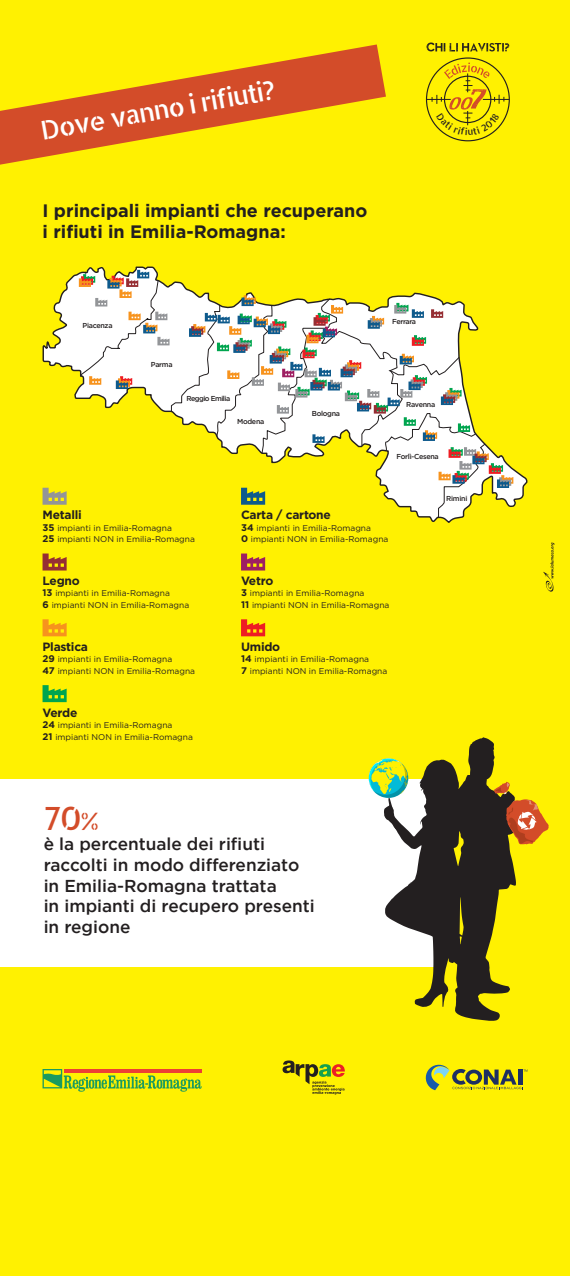
<style>
.page{position:relative;width:570px;height:1276px;background:#fff101}
.page>*{position:absolute;margin:0;border:0;box-sizing:border-box;transform-origin:0 0}
.t1{font:32px "Allerta Stencil";color:#d34c29}
.t2{font:26px "Allerta Stencil";color:#fff}
.Normale{font:700 18px/21.6px "Gotham";color:#231f20}
.t3{font:500 17.2px/20.6px "Gotham";color:#231f20}
.Normale-2{font:700 12px "Gotham";letter-spacing:-.02em;color:#231f20}
.Normale-3{font:700 9.6px "Gotham";color:#231f20}
.Normale-4{font:8.4px "Gotham";color:#231f20}
.t4{font:500 7.14px "Gotham";letter-spacing:-.04em;color:#231f20}
.t5{font:500 7.14px "Gotham";letter-spacing:-.07em;color:#231f20}
.s1{font-size:24px}
</style>
<div class="page">
<svg style="left:282px;top:1060px;width:63px;height:34px"></svg>
<svg style="left:43px;top:1069px;width:159px;height:22px"></svg>
<svg style="left:426px;top:1064px;width:101px;height:26px"></svg>
<svg style="left:426px;top:58px;width:83px;height:83px"></svg>
<hr style="left:426px;top:99px;width:83px;height:1px;background:#231f20">
<svg style="left:426px;top:43px;width:83px;height:8px"></svg>
<svg style="left:543px;top:542px;width:11px;height:49px"></svg>
<svg style="left:0;top:44px;width:386px;height:121px"></svg>
<div style="left:0;top:780px;width:439px;height:187px;background:#fff"></div>
<svg style="left:43px;top:266px;width:484px;height:257px"></svg>
<svg style="left:385px;top:737px;width:131px;height:283px;fill:#231f20"></svg>
<svg style="left:494px;top:781px;width:55px;height:63px"></svg>
<svg style="left:369px;top:758px;width:40px;height:71px"></svg>
<svg style="left:43px;top:488px;width:24px;height:17px"></svg>
<svg style="left:79px;top:270px;width:434px;height:248px"></svg>
<svg style="left:43px;top:553px;width:24px;height:17px"></svg>
<svg style="left:241px;top:553px;width:24px;height:17px"></svg>
<svg style="left:43px;top:619px;width:24px;height:17px"></svg>
<svg style="left:241px;top:619px;width:24px;height:17px"></svg>
<svg style="left:43px;top:685px;width:24px;height:17px"></svg>
<svg style="left:432px;top:62px;width:72px;height:73px"></svg>
<p class="t2" style="left:38px;top:114px;width:240px;rotate:-10deg">Dove vanno i rifiuti?</p>
<p class="Normale" style="left:43px;top:199px;width:326px">I principali impianti che recuperano i rifiuti in Emilia-Romagna:</p>
<p class="t4" style="left:83px;top:321px;width:31px">Piacenza</p>
<p class="t4" style="left:151px;top:359px;width:23px">Parma</p>
<p class="t5" style="left:186px;top:394px;width:45px">Reggio Emilia</p>
<p class="t4" style="left:237px;top:416px;width:29px">Modena</p>
<p class="t4" style="left:312px;top:409px;width:30px">Bologna</p>
<p class="t4" style="left:392px;top:317px;width:26px">Ferrara</p>
<p class="t4" style="left:406px;top:400px;width:30px">Ravenna</p>
<p class="t4" style="left:396px;top:452px;width:44px">Forlì-Cesena</p>
<p class="t4" style="left:446px;top:493px;width:23px">Rimini</p>
<p class="Normale-2" style="left:43px;top:507px;width:41px">Metalli</p>
<p class="Normale-4" style="left:57px;top:522px;width:116px">impianti in Emilia-Romagna</p>
<p class="Normale-3" style="left:43px;top:521px;width:13px">35</p>
<p class="Normale-3" style="left:43px;top:532px;width:14px">25</p>
<p class="Normale-4" style="left:57px;top:534px;width:139px">impianti NON in Emilia-Romagna</p>
<p class="Normale-2" style="left:241px;top:507px;width:91px">Carta / cartone</p>
<p class="Normale-4" style="left:256px;top:522px;width:116px">impianti in Emilia-Romagna</p>
<p class="Normale-3" style="left:241px;top:521px;width:14px">34</p>
<p class="Normale-4" style="left:251px;top:534px;width:139px">impianti NON in Emilia-Romagna</p>
<p class="Normale-3" style="left:241px;top:532px;width:9px">0</p>
<p class="Normale-2" style="left:43px;top:573px;width:39px">Legno</p>
<p class="Normale-4" style="left:55px;top:588px;width:116px">impianti in Emilia-Romagna</p>
<p class="Normale-3" style="left:43px;top:587px;width:12px">13</p>
<p class="Normale-2" style="left:241px;top:573px;width:34px">Vetro</p>
<p class="Normale-4" style="left:250px;top:588px;width:116px">impianti in Emilia-Romagna</p>
<p class="Normale-3" style="left:241px;top:587px;width:7px">3</p>
<p class="Normale-3" style="left:43px;top:598px;width:8px">6</p>
<p class="Normale-4" style="left:52px;top:599px;width:139px">impianti NON in Emilia-Romagna</p>
<p class="Normale-3" style="left:241px;top:598px;width:10px">11</p>
<p class="Normale-4" style="left:252px;top:599px;width:139px">impianti NON in Emilia-Romagna</p>
<p class="Normale-2" style="left:43px;top:638px;width:47px">Plastica</p>
<p class="Normale-4" style="left:58px;top:654px;width:116px">impianti in Emilia-Romagna</p>
<p class="Normale-3" style="left:43px;top:652px;width:14px">29</p>
<p class="Normale-3" style="left:43px;top:664px;width:14px">47</p>
<p class="Normale-4" style="left:58px;top:665px;width:139px">impianti NON in Emilia-Romagna</p>
<p class="Normale-2" style="left:241px;top:638px;width:41px">Umido</p>
<p class="Normale-4" style="left:254px;top:654px;width:116px">impianti in Emilia-Romagna</p>
<p class="Normale-3" style="left:241px;top:652px;width:12px">14</p>
<p class="Normale-4" style="left:250px;top:665px;width:139px">impianti NON in Emilia-Romagna</p>
<p class="Normale-3" style="left:241px;top:664px;width:7px">7</p>
<p class="Normale-2" style="left:43px;top:704px;width:36px">Verde</p>
<p class="Normale-4" style="left:58px;top:719px;width:116px">impianti in Emilia-Romagna</p>
<p class="Normale-3" style="left:43px;top:718px;width:14px">24</p>
<p class="Normale-3" style="left:43px;top:730px;width:12px">21</p>
<p class="Normale-4" style="left:55px;top:731px;width:139px">impianti NON in Emilia-Romagna</p>
<p class="t1" style="left:44px;top:797px;width:57px">70<span class="s1">%</span></p>
<p class="t3" style="left:44px;top:834px;width:273px">è la percentuale dei rifiuti raccolti in modo differenziato in Emilia-Romagna trattata<br>in impianti di recupero presenti in regione</p>
</div>
